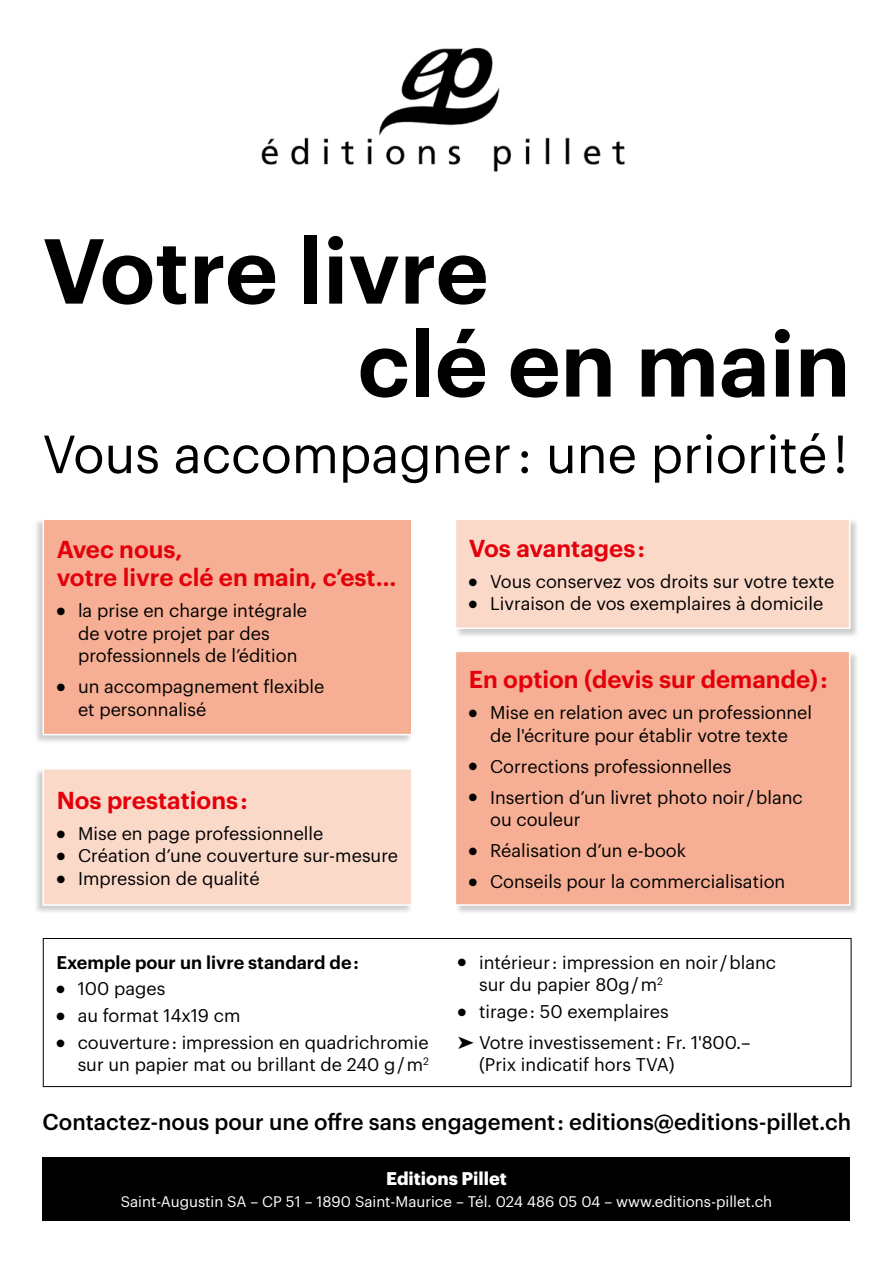
<style>
.page{position:relative;width:893px;height:1263px;background:#fff}
.page>*{position:absolute;margin:0;border:0;box-sizing:border-box;transform-origin:0 0}
.t1{font:600 90px/93px "Graphik";color:#000}
.t2{font:52.5px "Graphik";color:#000}
.t3{font:600 24px/28.5px "Graphik";color:#e3000b}
.t4{font:500 22.5px "Graphik";color:#000}
.t5{font:18px/22.5px "Graphik";color:#000}
.t6{font:600 18px "Graphik";color:#000}
.t7{font:700 18px "Graphik";color:#fff}
.t8{font:15px "Graphik";color:#fff}
</style>
<div class="page">
<img style="left:261px;top:47px;width:364px;height:125px">
<div style="left:43px;top:1157px;width:807px;height:63px;background:#000"></div>
<div style="left:34px;top:518px;width:379px;height:226px;background:#000;opacity:.2"></div>
<div style="left:43px;top:519px;width:369px;height:216px;background:#f6af94"></div>
<div style="left:43px;top:518px;width:369px;height:217px;border:2px solid #fff"></div>
<div style="left:454px;top:518px;width:406px;height:120px;background:#000;opacity:.2"></div>
<div style="left:455px;top:519px;width:395px;height:109px;background:#fbd9c9"></div>
<div style="left:455px;top:518px;width:395px;height:111px;border:2px solid #fff"></div>
<div style="left:34px;top:767px;width:379px;height:148px;background:#000;opacity:.2"></div>
<div style="left:43px;top:769px;width:369px;height:136px;background:#fbd9c9"></div>
<div style="left:43px;top:768px;width:369px;height:138px;border:2px solid #fff"></div>
<div style="left:43px;top:938px;width:808px;height:149px;border:1px solid #000"></div>
<div style="left:454px;top:650px;width:406px;height:265px;background:#000;opacity:.2"></div>
<div style="left:455px;top:651px;width:395px;height:254px;background:#f6af94"></div>
<div style="left:455px;top:651px;width:395px;height:255px;border:2px solid #fff"></div>
<h1 class="t1" style="left:358px;top:217px;width:494px;text-indent:-315px">Votre livre<br>clé en main</h1>
<h2 class="t2" style="left:43px;top:415px;width:807px">Vous accompagner : une priorité !</h2>
<h3 class="t3" style="left:57px;top:533px;width:341px">Avec nous,<br>votre livre clé en main, c’est…</h3>
<p class="t5" style="left:78px;top:598px;width:231px;text-indent:-21px">● la prise en charge intégrale de votre projet par des professionnels de l’édition</p>
<p class="t5" style="left:78px;top:674px;width:248px;text-indent:-21px">● un accompagnement flexible et personnalisé</p>
<h3 class="t3" style="left:57px;top:784px;width:192px">Nos prestations :</h3>
<p class="t5" style="left:57px;top:820px;width:268px">● Mise en page professionnelle</p>
<p class="t5" style="left:57px;top:843px;width:343px">● Création d’une couverture sur-mesure</p>
<p class="t5" style="left:57px;top:865px;width:204px">● Impression de qualité</p>
<p class="t6" style="left:56px;top:948px;width:304px">Exemple pour un livre standard de :</p>
<p class="t5" style="left:56px;top:976px;width:110px">● 100 pages</p>
<p class="t5" style="left:56px;top:1003px;width:186px">● au format 14x19 cm</p>
<p class="t5" style="left:56px;top:1029px;width:374px;text-align:right">● couverture : impression en quadrichromie sur un papier mat ou brillant de 240 g / m<sup>2</sup></p>
<h3 class="t3" style="left:469px;top:532px;width:177px">Vos avantages :</h3>
<p class="t5" style="left:469px;top:569px;width:367px">● Vous conservez vos droits sur votre texte</p>
<p class="t5" style="left:469px;top:591px;width:356px">● Livraison de vos exemplaires à domicile</p>
<h3 class="t3" style="left:469px;top:663px;width:360px">En option (devis sur demande) :</h3>
<p class="t5" style="left:469px;top:700px;width:345px;text-align:center">● Mise en relation avec un professionnel de l'écriture pour établir votre texte</p>
<p class="t5" style="left:469px;top:753px;width:264px">● Corrections professionnelles</p>
<p class="t5" style="left:490px;top:784px;width:314px;text-indent:-21px">● Insertion d’un livret photo noir / blanc ou couleur</p>
<p class="t5" style="left:469px;top:838px;width:219px">● Réalisation d’un e-book</p>
<p class="t5" style="left:469px;top:869px;width:318px">● Conseils pour la commercialisation</p>
<p class="t5" style="left:479px;top:949px;width:298px;text-indent:-21px">● intérieur : impression en noir / blanc sur du papier 80g / m<sup>2</sup></p>
<p class="t5" style="left:458px;top:994px;width:294px;line-height:31px">● tirage : 50 exemplaires<br>➤ Votre investissement : Fr. 1'800.–</p>
<p class="t5" style="left:479px;top:1052px;width:197px">(Prix indicatif hors TVA)</p>
<p class="t4" style="left:43px;top:1105px;width:810px">Contactez-nous pour une offre sans engagement : editions@editions-pillet.ch</p>
<p class="t7" style="left:386px;top:1164px;width:122px">Editions Pillet</p>
<p class="t8" style="left:121px;top:1190px;width:653px">Saint-Augustin SA – CP 51 – 1890 Saint-Maurice – Tél. 024 486 05 04 – www.editions-pillet.ch</p>
</div>
